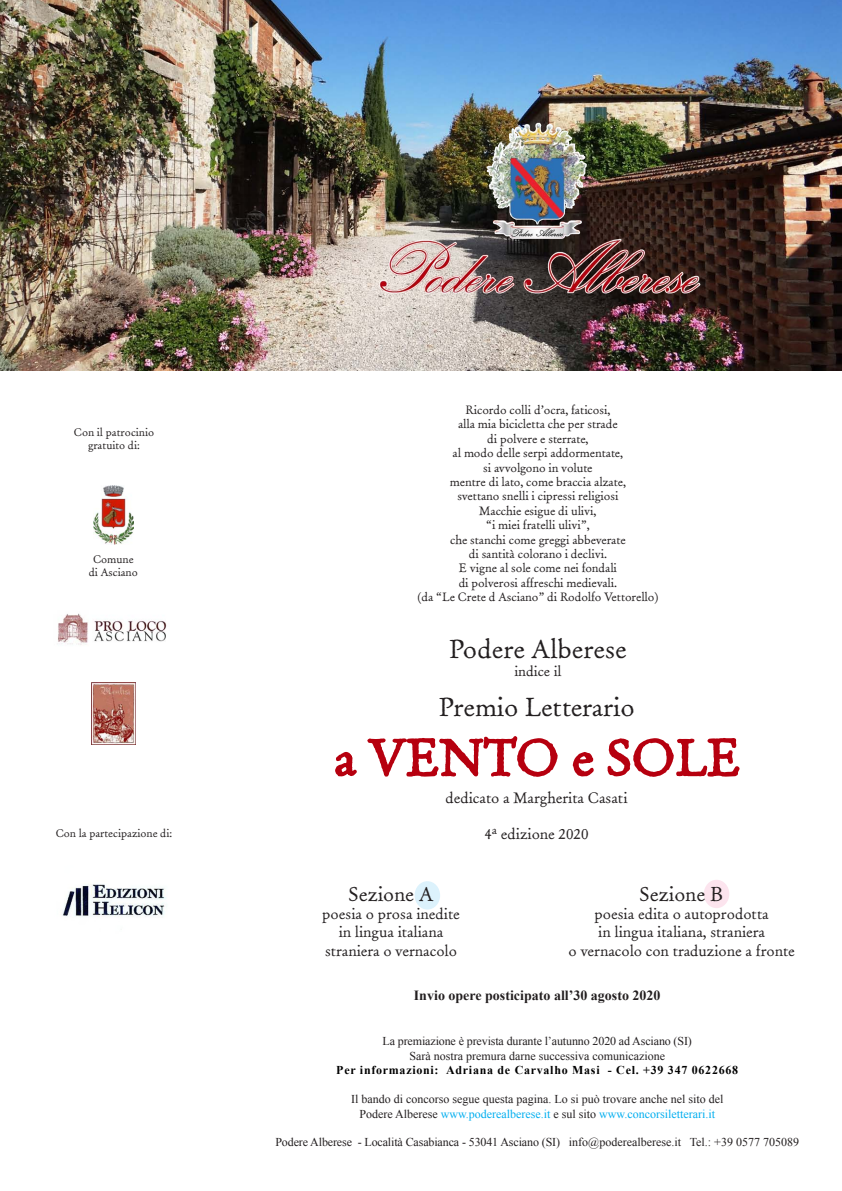
<style>
.page{position:relative;width:842px;height:1191px;background:#fff}
.page>*{position:absolute;margin:0;border:0;box-sizing:border-box;transform-origin:0 0}
.t1{font:50px "Old Claude LP Std";color:#b6000f}
.t2{font:26px "Old Claude LP Std";color:#231f20}
.t3{font:20px "Old Claude LP Std";color:#231f20}
.t4{font:15px "Old Claude LP Std";color:#231f20}
.t5{font:700 14px "Times New Roman";color:#231f20}
.t6{font:14px "Old Claude LP Std";color:#231f20}
.t7{font:12px "Old Claude LP Std";letter-spacing:-.005em;color:#231f20}
.t8{font:12px "Times New Roman";color:#231f20}
.t9{font:12px "Times New Roman";color:#00aeef}
.t10{font:700 12px "Times New Roman";letter-spacing:.06em;color:#000}
.t11{font:11px "Old Claude LP Std";color:#231f20}
.s1{color:#231f20}
</style>
<div class="page">
<img style="left:0;top:0;width:842px;height:370px">
<svg style="left:335px;top:751px;width:22px;height:26px"></svg>
<svg style="left:367px;top:736px;width:191px;height:41px"></svg>
<svg style="left:572px;top:752px;width:22px;height:25px"></svg>
<svg style="left:607px;top:738px;width:133px;height:39px"></svg>
<div style="left:704px;top:879px;width:25px;height:29px;background:#fce4ee;border-radius:50%"></div>
<div style="left:415px;top:881px;width:25px;height:28px;background:#dcf2fc;border-radius:50%"></div>
<img style="left:362px;top:115px;width:350px;height:195px">
<img style="left:94px;top:485px;width:40px;height:60px">
<img style="left:58px;top:613px;width:109px;height:32px">
<img style="left:91px;top:683px;width:45px;height:61px">
<img style="left:62px;top:884px;width:104px;height:33px">
<p class="t11" style="left:74px;top:425px;width:82px">Con il patrocinio</p>
<p class="t11" style="left:88px;top:438px;width:53px">gratuito di:</p>
<p class="t11" style="left:93px;top:552px;width:42px">Comune</p>
<p class="t11" style="left:89px;top:565px;width:50px">di Asciano</p>
<p class="t11" style="left:56px;top:826px;width:118px">Con la partecipazione di:</p>
<p class="t7" style="left:465px;top:402px;width:146px">Ricordo colli d’ocra, faticosi,</p>
<p class="t7" style="left:458px;top:417px;width:161px">alla mia bicicletta che per strade</p>
<p class="t7" style="left:487px;top:431px;width:103px">di polvere e sterrate,</p>
<p class="t7" style="left:453px;top:445px;width:172px">al modo delle serpi addormentate,</p>
<p class="t7" style="left:483px;top:460px;width:111px">si avvolgono in volute</p>
<p class="t7" style="left:450px;top:474px;width:178px">mentre di lato, come braccia alzate,</p>
<p class="t7" style="left:457px;top:489px;width:162px">svettano snelli i cipressi religiosi</p>
<p class="t7" style="left:479px;top:503px;width:119px">Macchie esigue di ulivi,</p>
<p class="t7" style="left:486px;top:517px;width:105px">“i miei fratelli ulivi”,</p>
<p class="t7" style="left:450px;top:532px;width:177px">che stanchi come greggi abbeverate</p>
<p class="t7" style="left:469px;top:546px;width:140px">di santità colorano i declivi.</p>
<p class="t7" style="left:459px;top:561px;width:159px">E vigne al sole come nei fondali</p>
<p class="t7" style="left:459px;top:575px;width:160px">di polverosi affreschi medievali.</p>
<p class="t7" style="left:417px;top:589px;width:242px">(da “Le Crete d Asciano” di Rodolfo Vettorello)</p>
<p class="t2" style="left:449px;top:633px;width:179px">Podere Alberese</p>
<p class="t6" style="left:514px;top:662px;width:49px">indice il</p>
<p class="t2" style="left:439px;top:691px;width:197px">Premio Letterario</p>
<p class="t1" style="left:334px;top:726px;width:408px">a VENTO e SOLE</p>
<p class="t4" style="left:445px;top:788px;width:184px">dedicato a Margherita Casati</p>
<p class="t4" style="left:484px;top:824px;width:106px">4<sup>a</sup> edizione 2020</p>
<p class="t3" style="left:640px;top:882px;width:85px">Sezione B</p>
<p class="t4" style="left:594px;top:905px;width:176px">poesia edita o autoprodotta</p>
<p class="t4" style="left:598px;top:923px;width:168px">in lingua italiana, straniera</p>
<p class="t4" style="left:568px;top:941px;width:228px">o vernacolo con traduzione a fronte</p>
<p class="t5" style="left:414px;top:986px;width:248px">Invio opere posticipato all’30 agosto 2020</p>
<p class="t8" style="left:382px;top:1033px;width:311px">La premiazione è prevista durante l’autunno 2020 ad Asciano (SI)</p>
<p class="t8" style="left:409px;top:1047px;width:257px">Sarà nostra premura darne successiva comunicazione</p>
<p class="t10" style="left:336px;top:1062px;width:403px">Per informazioni: Adriana de Carvalho Masi - Cel. +39 347 0622668</p>
<p class="t8" style="left:351px;top:1091px;width:374px">Il bando di concorso segue questa pagina. Lo si può trovare anche nel sito del</p>
<p class="t9" style="left:359px;top:1105px;width:357px"><span class="s1">Podere Alberese</span> www.poderealberese.it <span class="s1">e sul sito</span> www.concorsiletterari.it</p>
<p class="t8" style="left:275px;top:1134px;width:525px">Podere Alberese - Località Casabianca - 53041 Asciano (SI) info@poderealberese.it Tel.: +39 0577 705089</p>
<p class="t3" style="left:348px;top:882px;width:86px">Sezione A</p>
<p class="t4" style="left:322px;top:905px;width:139px">poesia o prosa inedite</p>
<p class="t4" style="left:339px;top:923px;width:106px">in lingua italiana</p>
<p class="t4" style="left:325px;top:941px;width:133px">straniera o vernacolo</p>
</div>
